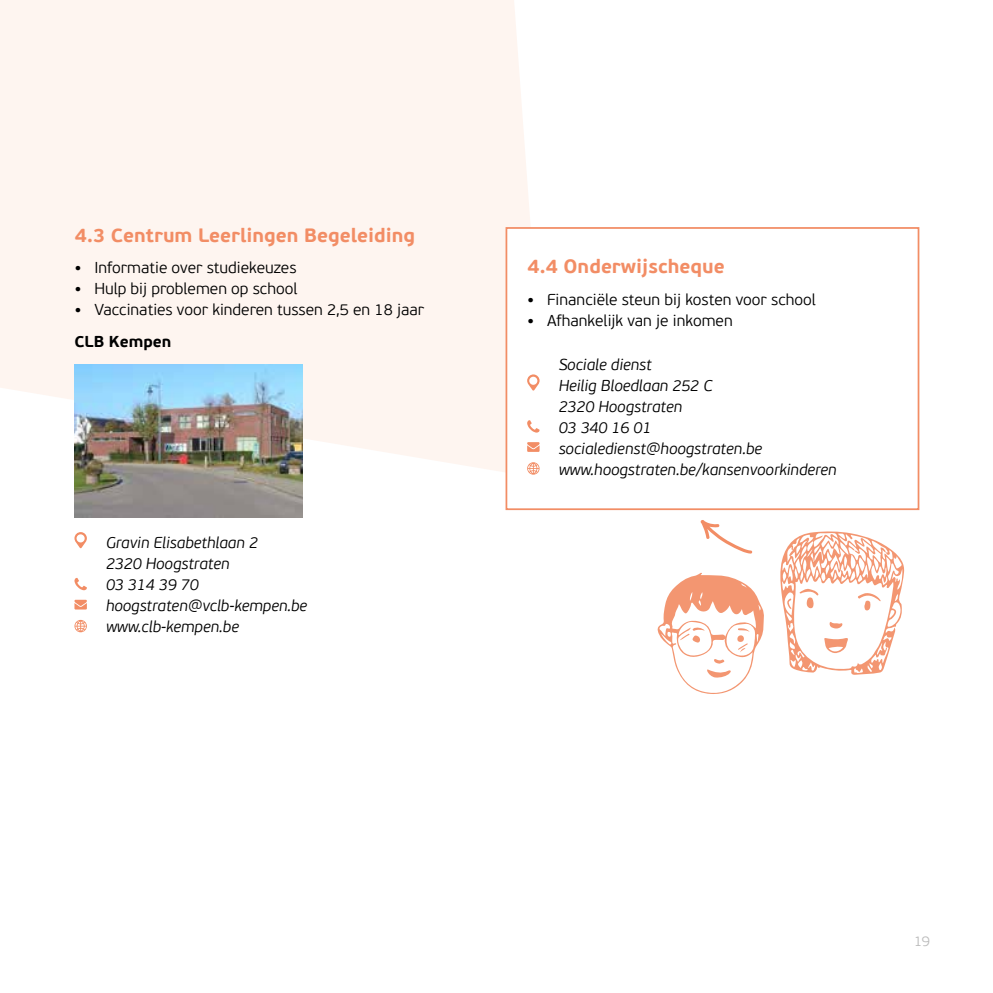
<style>
.page{position:relative;width:993px;height:993px;background:#fff}
.page>*{position:absolute;margin:0;border:0;box-sizing:border-box;transform-origin:0 0}
.t1{font:700 19.25px "PF Beau Sans Pro";color:#f28d65}
.t2{font:italic 300 15.75px/21px "PF Beau Sans Pro";color:#000}
.t3{font:300 15.75px/31.5px "PF Beau Sans Pro";color:#000}
.t4{font:300 14px "PF Beau Sans Pro";color:#bcbcbc}
.s1{font-weight:700}
</style>
<div class="page">
<svg style="left:0;top:0;width:548px;height:633px;fill:#fef5f0"></svg>
<img style="left:74px;top:364px;width:228px;height:153px">
<svg style="left:74px;top:531px;width:13px;height:17px"></svg>
<svg style="left:74px;top:577px;width:13px;height:13px"></svg>
<svg style="left:74px;top:599px;width:13px;height:10px"></svg>
<svg style="left:74px;top:619px;width:13px;height:13px"></svg>
<div style="left:506px;top:228px;width:412px;height:281px;background:#fff"></div>
<svg style="left:527px;top:374px;width:12px;height:16px"></svg>
<svg style="left:527px;top:420px;width:12px;height:12px"></svg>
<svg style="left:527px;top:442px;width:12px;height:10px"></svg>
<svg style="left:527px;top:462px;width:12px;height:12px"></svg>
<div style="left:505px;top:227px;width:414px;height:283px;border:2px solid #f28d65"></div>
<svg style="left:700px;top:520px;width:52px;height:33px"></svg>
<svg style="left:780px;top:531px;width:124px;height:143px"></svg>
<svg style="left:657px;top:572px;width:107px;height:122px"></svg>
<p class="t1" style="left:74px;top:223px;width:342px">4.3 Centrum Leerlingen Begeleiding</p>
<p class="t3" style="left:74px;top:252px;width:223px"><span class="s1">•</span> Informatie over studiekeuzes</p>
<p class="t3" style="left:74px;top:273px;width:224px"><span class="s1">•</span> Hulp bij problemen op school</p>
<p class="t3" style="left:74px;top:294px;width:351px"><span class="s1">•</span> Vaccinaties voor kinderen tussen 2,5 en 18 jaar<br><span class="s1">CLB Kempen</span></p>
<p class="t2" style="left:106px;top:532px;width:203px">Gravin Elisabethlaan 2<br>2320 Hoogstraten<br>03 314 39 70 hoogstraten@vclb-kempen.be www.clb-kempen.be</p>
<p class="t1" style="left:527px;top:254px;width:199px">4.4 Onderwijscheque</p>
<p class="t3" style="left:527px;top:284px;width:290px"><span class="s1">•</span> Financiële steun bij kosten voor school</p>
<p class="t3" style="left:527px;top:305px;width:207px"><span class="s1">•</span> Afhankelijk van je inkomen</p>
<p class="t2" style="left:558px;top:354px;width:279px">Sociale dienst<br>Heilig Bloedlaan 252 C<br>2320 Hoogstraten<br>03 340 16 01 socialedienst@hoogstraten.be www.hoogstraten.be/kansenvoorkinderen</p>
<p class="t4" style="left:913px;top:932px;width:17px">19</p>
</div>
